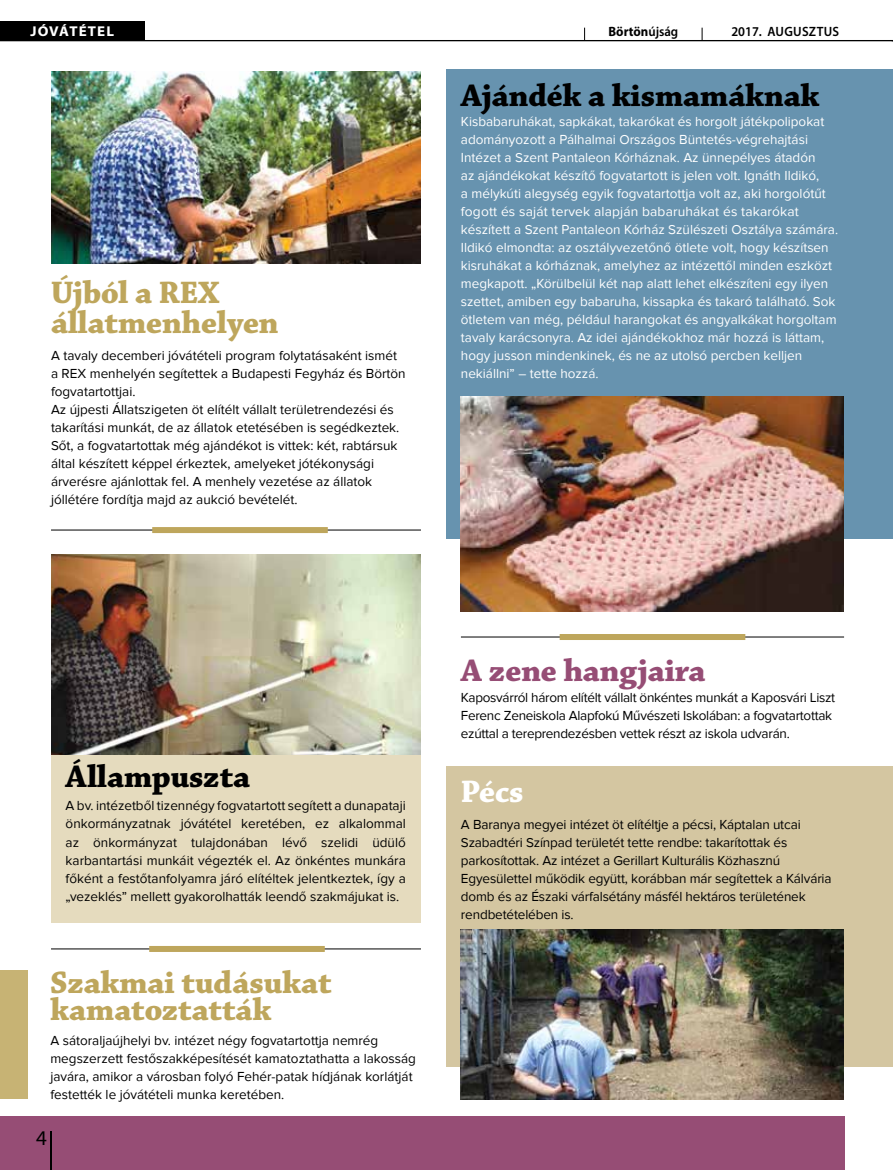
<style>
.page{position:relative;width:893px;height:1170px;background:#fff}
.page>*{position:absolute;margin:0;border:0;box-sizing:border-box;transform-origin:0 0}
.t1{font:33px/30px "Chaparral Pro Bold Subh";color:#bea65c}
.t2{font:33px "Chaparral Pro Bold Subh";color:#000}
.t3{font:33px "Chaparral Pro Bold Subh";color:#964d75}
.t4{font:33px "Chaparral Pro Bold Subh";color:#fff}
.t5{font:21px "Myriad Pro";color:#000}
.t6{font:700 14.25px "Myriad Pro";letter-spacing:.08em;color:#fff;scale:1.05 1}
.t7{font:13.5px/18px "Proxima Nova";color:#000}
.t8{font:13.5px/18px "Proxima Nova";color:#fff}
.t9{font:13.5px/18px "Proxima Nova";letter-spacing:-.02em;color:#000}
.t10{font:600 13.5px "Myriad Pro";letter-spacing:.015em;color:#000;scale:.95 1}
.t11{font:700 13.5px "Myriad Pro";color:#000;scale:.95 1}
.s1{font-weight:600}
</style>
<div class="page">
<div style="left:0;top:1116px;width:844px;height:53px;background:#964d75"></div>
<hr style="left:50px;top:1131px;width:2px;height:38px;background:#000">
<hr style="left:0;top:40px;width:893px;height:1px;background:#000">
<div style="left:0;top:21px;width:145px;height:19px;background:#000"></div>
<svg style="left:702px;top:28px;width:1px;height:12px"></svg>
<svg style="left:584px;top:28px;width:1px;height:12px"></svg>
<div style="left:446px;top:69px;width:447px;height:469px;background:#6793af"></div>
<div style="left:446px;top:766px;width:447px;height:300px;background:#d4c6a1"></div>
<img style="left:51px;top:72px;width:370px;height:191px">
<img style="left:461px;top:396px;width:383px;height:215px">
<img style="left:461px;top:929px;width:383px;height:170px">
<div style="left:51px;top:754px;width:370px;height:168px;background:#e5dbbe"></div>
<img style="left:51px;top:554px;width:370px;height:200px">
<div style="left:0;top:970px;width:28px;height:128px;background:#c7b374"></div>
<hr style="left:51px;top:529px;width:370px;height:1px;background:#000">
<hr style="left:461px;top:636px;width:383px;height:1px;background:#000">
<div style="left:152px;top:527px;width:176px;height:6px;background:#bea65c"></div>
<div style="left:560px;top:634px;width:185px;height:6px;background:#bea65c"></div>
<hr style="left:51px;top:948px;width:370px;height:1px;background:#000">
<div style="left:149px;top:945px;width:176px;height:6px;background:#bea65c"></div>
<p class="t6" style="left:30px;top:22px;width:28px">JÓVÁT</p>
<p class="t6" style="left:79px;top:22px;width:34px">ÉTEL</p>
<p class="t11" style="left:608px;top:22px;width:75px">Börtön<span class="s1">ÚJSÁG</span></p>
<p class="t10" style="left:731px;top:23px;width:115px">2017. AUGUSZTUS</p>
<h1 class="t1" style="left:51px;top:279px;width:229px">Újból a REX állatmenhelyen</h1>
<p class="t7" style="left:51px;top:347px;width:356px">A tavaly decemberi jóvátételi program folytatásaként ismét a REX menhelyén segítettek a Budapesti Fegyház és Börtön fogvatartottjai.<br>Az újpesti Állatszigeten öt elítélt vállalt területrendezési és takarítási munkát, de az állatok etetésében is segédkeztek.<br>Sőt, a fogvatartottak még ajándékot is vittek: két, rabtársuk által készített képpel érkeztek, amelyeket jótékonysági árverésre ajánlottak fel. A menhely vezetése az állatok jóllétére fordítja majd az aukció bevételét.</p>
<h1 class="t2" style="left:461px;top:77px;width:360px">Ajándék a kismamáknak</h1>
<p class="t8" style="left:461px;top:113px;width:379px">Kisbabaruhákat, sapkákat, takarókat és horgolt játékpolipokat adományozott a Pálhalmai Országos Büntetés-végrehajtási Intézet a Szent Pantaleon Kórháznak. Az ünnepélyes átadón<br>az ajándékokat készítő fogvatartott is jelen volt. Ignáth Ildikó,<br>a mélykúti alegység egyik fogvatartottja volt az, aki horgolótűt fogott és saját tervek alapján babaruhákat és takarókat készített a Szent Pantaleon Kórház Szülészeti Osztálya számára.<br>Ildikó elmondta: az osztályvezetőnő ötlete volt, hogy készítsen kisruhákat a kórháznak, amelyhez az intézettől minden eszközt megkapott. „Körülbelül két nap alatt lehet elkészíteni egy ilyen szettet, amiben egy babaruha, kissapka és takaró található. Sok ötletem van még, például harangokat és angyalkákat horgoltam tavaly karácsonyra. Az idei ajándékokhoz már hozzá is láttam, hogy jusson mindenkinek, és ne az utolsó percben kelljen nekiállni” – tette hozzá.</p>
<h1 class="t2" style="left:66px;top:757px;width:186px">Állampuszta</h1>
<p class="t7" style="left:66px;top:797px;width:342px;text-align:justify">A bv. intézetből tizennégy fogvatartott segített a dunapataji önkormányzatnak jóvátétel keretében, ez alkalommal az önkormányzat tulajdonában lévő szelidi üdülő karbantartási munkáit végezték el. Az önkéntes munkára főként a festőtanfolyamra járó elítéltek jelentkeztek, így a „vezeklés” mellett gyakorolhatták leendő szakmájukat is.</p>
<h1 class="t1" style="left:50px;top:970px;width:283px;line-height:27px">Szakmai tudásukat kamatoztatták</h1>
<p class="t7" style="left:50px;top:1031px;width:367px">A sátoraljaújhelyi bv. intézet négy fogvatartottja nemrég megszerzett festőszakképesítését kamatoztathatta a lakosság javára, amikor a városban folyó Fehér-patak hídjának korlátját festették le jóvátételi munka keretében.</p>
<h2 class="t5" style="left:36px;top:1125px;width:12px">4</h2>
<h1 class="t3" style="left:461px;top:651px;width:246px">A zene hangjaira</h1>
<p class="t9" style="left:461px;top:689px;width:376px">Kaposvárról három elítélt vállalt önkéntes munkát a Kaposvári Liszt<br>Ferenc Zeneiskola Alapfokú Művészeti Iskolában: a fogvatartottak ezúttal a tereprendezésben vettek részt az iskola udvarán.</p>
<h1 class="t4" style="left:461px;top:773px;width:64px">Pécs</h1>
<p class="t7" style="left:461px;top:815px;width:372px">A Baranya megyei intézet öt elítéltje a pécsi, Káptalan utcai Szabadtéri Színpad területét tette rendbe: takarítottak és parkosítottak. Az intézet a Gerillart Kulturális Közhasznú Egyesülettel működik együtt, korábban már segítettek a Kálvária domb és az Északi várfalsétány másfél hektáros területének rendbetételében is.</p>
</div>
